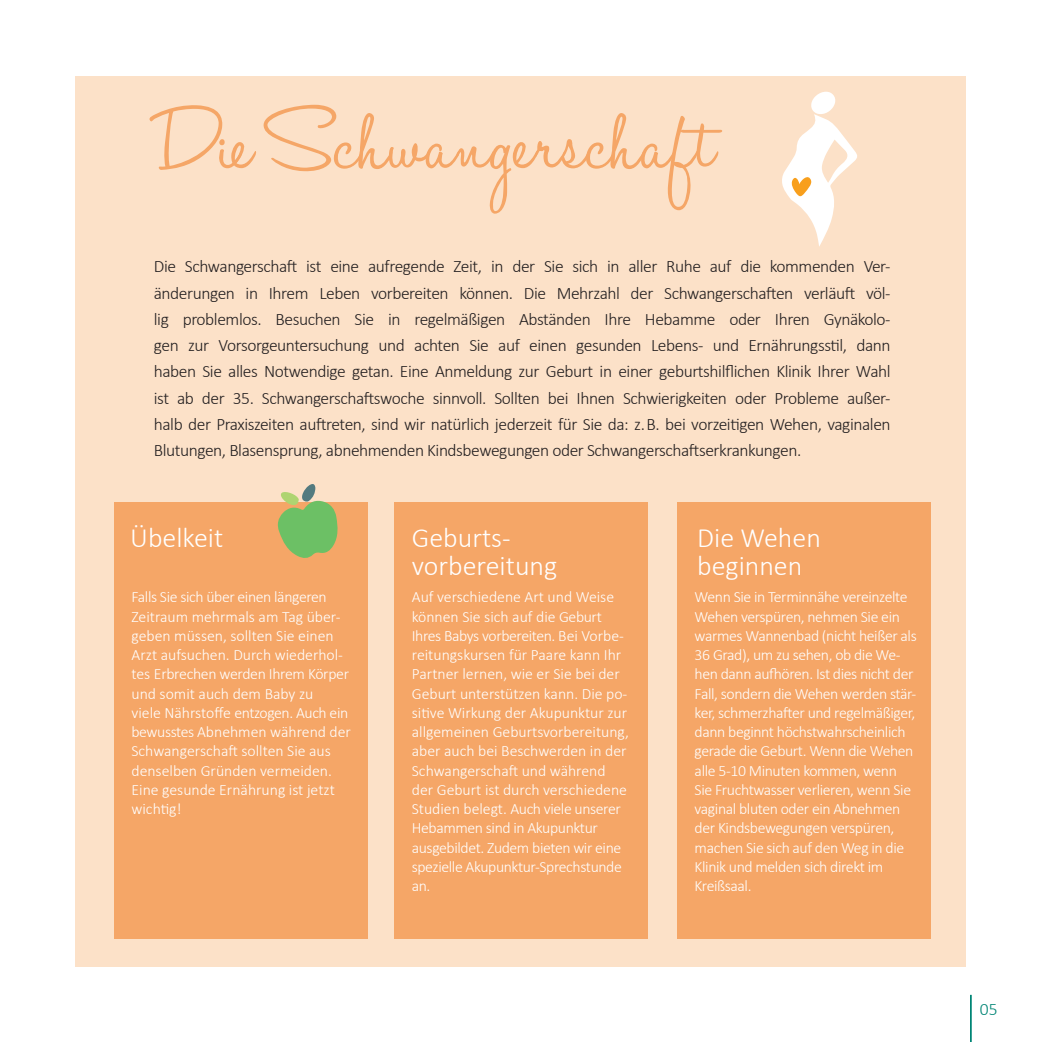
<style>
.page{position:relative;width:1042px;height:1042px;background:#fff}
.page>*{position:absolute;margin:0;border:0;box-sizing:border-box;transform-origin:0 0}
.t1{font:100.62px "Halo Handletter";color:#f5a667}
.t2{font:300 28px "Calibri";color:#fff}
.t3{font:300 17.5px/26.2px "Calibri";letter-spacing:-.025em;color:#231f20;text-align:justify}
.t4{font:300 17.5px "Calibri";color:#008575}
.t5{font:300 15.75px/19.2px "Calibri";color:#fff}
.t6{font:300 15.75px/19.2px "Calibri";letter-spacing:-.025em;color:#fff}
</style>
<div class="page">
<div style="left:76px;top:76px;width:890px;height:890px;background:#fce1c8"></div>
<hr style="left:970px;top:995px;width:2px;height:47px;background:#008575">
<svg style="left:782px;top:92px;width:75px;height:155px"></svg>
<div style="left:114px;top:503px;width:253px;height:436px;background:#f5a667"></div>
<div style="left:394px;top:503px;width:253px;height:436px;background:#f5a667"></div>
<div style="left:677px;top:503px;width:253px;height:436px;background:#f5a667"></div>
<svg style="left:276px;top:484px;width:63px;height:74px"></svg>
<p class="t1" style="left:154px;top:88px;width:562px">Die Schwang erschaft</p>
<p class="t3" style="left:154px;top:253px;width:738px">Die Schwangerschaft ist eine aufregende Zeit, in der Sie sich in aller Ruhe auf die kommenden Ver&shy;änderungen in Ihrem Leben vorbereiten können. Die Mehrzahl der Schwangerschaften verläuft völ&shy;lig problemlos. Besuchen Sie in regelmäßigen Abständen Ihre Hebamme oder Ihren Gynäkolo&shy;gen zur Vorsorgeuntersuchung und achten Sie auf einen gesunden Lebens- und Ernährungsstil, dann haben Sie alles Notwendige getan. Eine Anmeldung zur Geburt in einer geburtshilflichen Klinik Ihrer Wahl ist ab der 35. Schwangerschaftswoche sinnvoll. Sollten bei Ihnen Schwierigkeiten oder Probleme außer&shy;halb der Praxiszeiten auftreten, sind wir natürlich jederzeit für Sie da: z.B. bei vorzeitigen Wehen, vaginalen Blutungen, Blasensprung, abnehmenden Kindsbewegungen oder Schwangerschaftserkrankungen.</p>
<p class="t2" style="left:130px;top:520px;width:94px">Übelkeit</p>
<p class="t2" style="left:412px;top:520px;width:100px">Geburts-</p>
<p class="t2" style="left:412px;top:548px;width:147px">vorbereitung</p>
<p class="t2" style="left:697px;top:520px;width:125px">Die Wehen</p>
<p class="t2" style="left:697px;top:548px;width:107px">beginnen</p>
<p class="t5" style="left:131px;top:587px;width:221px">Falls Sie sich über einen längeren<br>Zeitraum mehrmals am Tag über&shy;geben müssen, sollten Sie einen<br>Arzt aufsuchen. Durch wiederhol&shy;tes Erbrechen werden Ihrem Körper und somit auch dem Baby zu<br>viele Nährstoffe entzogen. Auch ein bewusstes Abnehmen während der<br>Schwangerschaft sollten Sie aus denselben Gründen vermeiden.<br>Eine gesunde Ernährung ist jetzt wichtig!</p>
<p class="t5" style="left:412px;top:587px;width:219px">Auf verschiedene Art und Weise können Sie sich auf die Geburt<br>Ihres Babys vorbereiten. Bei Vorbe&shy;reitungskursen für Paare kann Ihr<br>Partner lernen, wie er Sie bei der<br>Geburt unterstützen kann. Die po&shy;sitive Wirkung der Akupunktur zur allgemeinen Geburtsvorbereitung, aber auch bei Beschwerden in der<br>Schwangerschaft und während der Geburt ist durch verschiedene<br>Studien belegt. Auch viele unserer<br>Hebammen sind in Akupunktur ausgebildet. Zudem bieten wir eine spezielle Akupunktur-Sprechstunde an.</p>
<p class="t6" style="left:694px;top:587px;width:224px">Wenn Sie in Terminnähe vereinzelte<br>Wehen verspüren, nehmen Sie ein warmes Wannenbad (nicht heißer als<br>36 Grad), um zu sehen, ob die We&shy;hen dann aufhören. Ist dies nicht der<br>Fall, sondern die Wehen werden stär&shy;ker, schmerzhafter und regelmäßiger, dann beginnt höchstwahrscheinlich gerade die Geburt. Wenn die Wehen alle 5-10 Minuten kommen, wenn<br>Sie Fruchtwasser verlieren, wenn Sie vaginal bluten oder ein Abnehmen der Kindsbewegungen verspüren, machen Sie sich auf den Weg in die<br>Klinik und melden sich direkt im<br>Kreißsaal.</p>
<p class="t4" style="left:980px;top:999px;width:19px">05</p>
</div>
